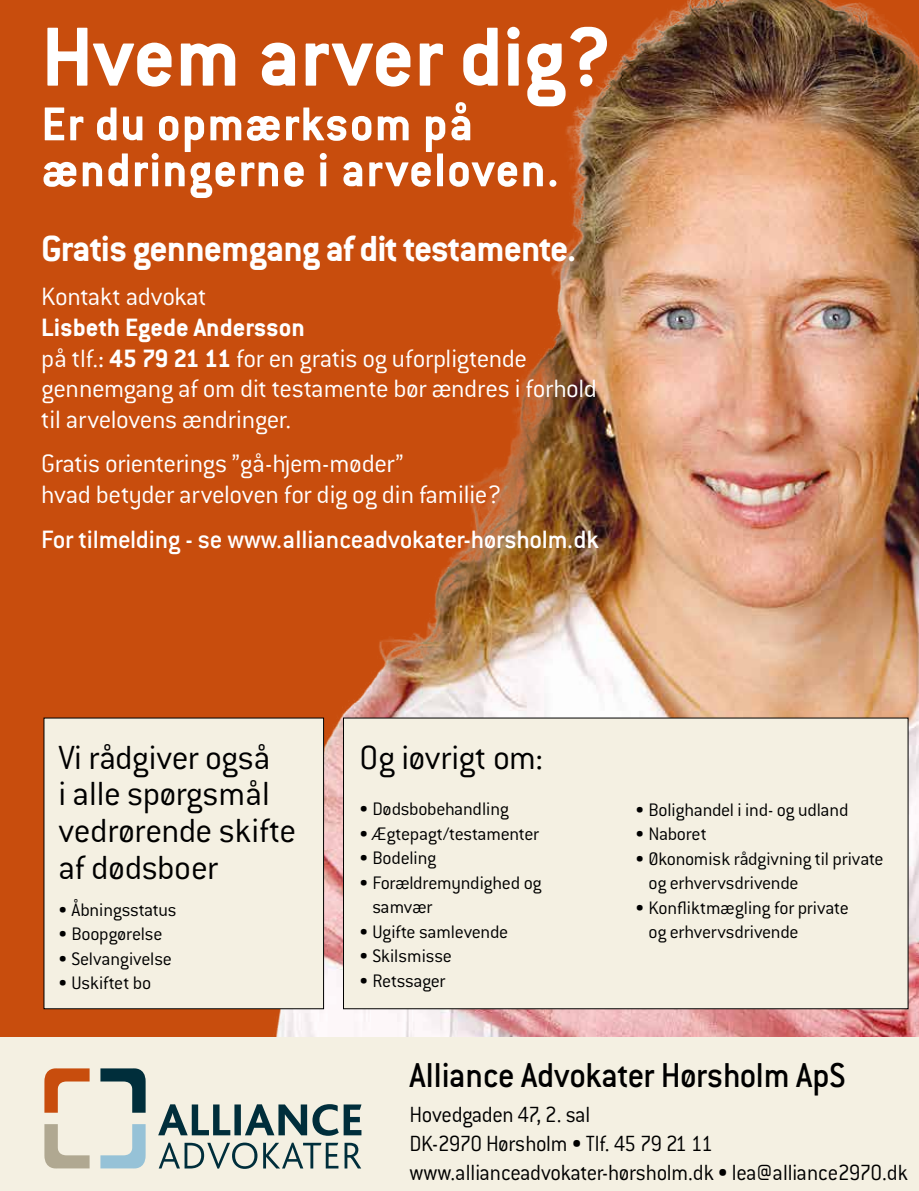
<style>
.page{position:relative;width:919px;height:1191px;background:#fff}
.page>*{position:absolute;margin:0;border:0;box-sizing:border-box;transform-origin:0 0}
.t1{font:700 91.95px "Conduit ITC";color:#fff}
.t2{font:700 52.05px/45.9px "Conduit ITC";letter-spacing:.02em;color:#fff}
.t3{font:700 39.9px "Conduit ITC";letter-spacing:-.025em;color:#fff}
.t4{font:500 37.95px "Conduit ITC";letter-spacing:-.01em;color:#000;scale:.95 1}
.t5{font:300 36.75px/36.8px "Conduit ITC";letter-spacing:-.01em;color:#000}
.t6{font:300 27.6px/30.6px "Conduit ITC";letter-spacing:-.015em;color:#fff}
.t7{font:500 27.6px "Conduit ITC";letter-spacing:-.01em;color:#fff}
.t8{font:300 24.15px/29px "Conduit ITC";letter-spacing:-.015em;color:#000;scale:.95 1}
.t9{font:300 19.95px/24.5px "Conduit ITC";letter-spacing:-.015em;color:#000}
.s1{font-weight:700}
.s2{font-weight:500}
</style>
<div class="page">
<div style="left:0;top:0;width:918px;height:1191px;background:#f4f0e2"></div>
<div style="left:0;top:0;width:918px;height:1036px;background:#c84d0d"></div>
<img style="left:252px;top:0;width:666px;height:1036px">
<svg style="left:159px;top:1142px;width:202px;height:26px"></svg>
<svg style="left:158px;top:1104px;width:203px;height:31px"></svg>
<svg style="left:100px;top:1068px;width:46px;height:44px"></svg>
<svg style="left:44px;top:1068px;width:46px;height:44px"></svg>
<svg style="left:100px;top:1124px;width:46px;height:45px"></svg>
<svg style="left:44px;top:1124px;width:46px;height:45px"></svg>
<div style="left:44px;top:718px;width:279px;height:290px;background:#f4f0e2"></div>
<div style="left:343px;top:718px;width:565px;height:290px;background:#f4f0e2"></div>
<h1 class="t1" style="left:41px;top:3px;width:572px">Hvem arver dig?</h1>
<h2 class="t2" style="left:41px;top:100px;width:519px">Er du opmærksom på ændringerne i arveloven.</h2>
<h3 class="t3" style="left:41px;top:225px;width:536px">Gratis gennemgang af dit testamente.</h3>
<h3 class="t6" style="left:41px;top:281px;width:167px">Kontakt advokat</h3>
<h3 class="t6" style="left:41px;top:312px;width:557px"><span class="s1">Lisbeth Egede Andersson<br></span>på tlf.<span class="s2">:</span> <span class="s1">45 79 21 11</span> for en gratis og uforpligtende gennemgang af om dit testamente bør ændres i forhold til arvelovens ændringer.</h3>
<h3 class="t6" style="left:41px;top:448px;width:462px">Gratis orienterings ”gå-hjem-møder”<br>hvad betyder arveloven for dig og din familie?</h3>
<h3 class="t7" style="left:41px;top:523px;width:559px">For tilmelding - se www.allianceadvokater-hørsholm.dk</h3>
<h3 class="t5" style="left:58px;top:739px;width:239px">Vi rådgiver også<br>i alle spørgsmål vedrørende skifte af dødsboer</h3>
<p class="t9" style="left:58px;top:897px;width:120px">• Åbningsstatus</p>
<p class="t9" style="left:58px;top:922px;width:106px">• Boopgørelse</p>
<p class="t9" style="left:58px;top:946px;width:115px">• Selvangivelse</p>
<p class="t9" style="left:58px;top:971px;width:94px">• Uskiftet bo</p>
<h3 class="t5" style="left:359px;top:739px;width:185px">Og iøvrigt om:</h3>
<p class="t9" style="left:359px;top:796px;width:151px">• Dødsbobehandling</p>
<p class="t9" style="left:359px;top:821px;width:181px">• Ægtepagt/testamenter</p>
<p class="t9" style="left:359px;top:845px;width:78px">• Bodeling</p>
<p class="t9" style="left:372px;top:870px;width:171px;text-indent:-13px">• Forældremyndighed og samvær</p>
<p class="t9" style="left:359px;top:919px;width:150px">• Ugifte samlevende</p>
<p class="t9" style="left:359px;top:943px;width:94px">• Skilsmisse</p>
<p class="t9" style="left:359px;top:968px;width:88px">• Retssager</p>
<p class="t9" style="left:635px;top:797px;width:214px">• Bolighandel i ind- og udland</p>
<p class="t9" style="left:635px;top:821px;width:73px">• Naboret</p>
<p class="t9" style="left:648px;top:846px;width:236px;text-indent:-13px">• Økonomisk rådgivning til private og erhvervsdrivende</p>
<p class="t9" style="left:648px;top:895px;width:202px;text-indent:-13px">• Konfliktmægling for private og erhvervsdrivende</p>
<h3 class="t4" style="left:409px;top:1054px;width:460px">Alliance Advokater Hørsholm ApS</h3>
<p class="t8" style="left:409px;top:1099px;width:526px">Hovedgaden 47, 2. sal<br>DK-2970 Hørsholm • Tlf. 45 79 21 11 www.allianceadvokater-hørsholm.dk • lea@alliance2970.dk</p>
</div>
